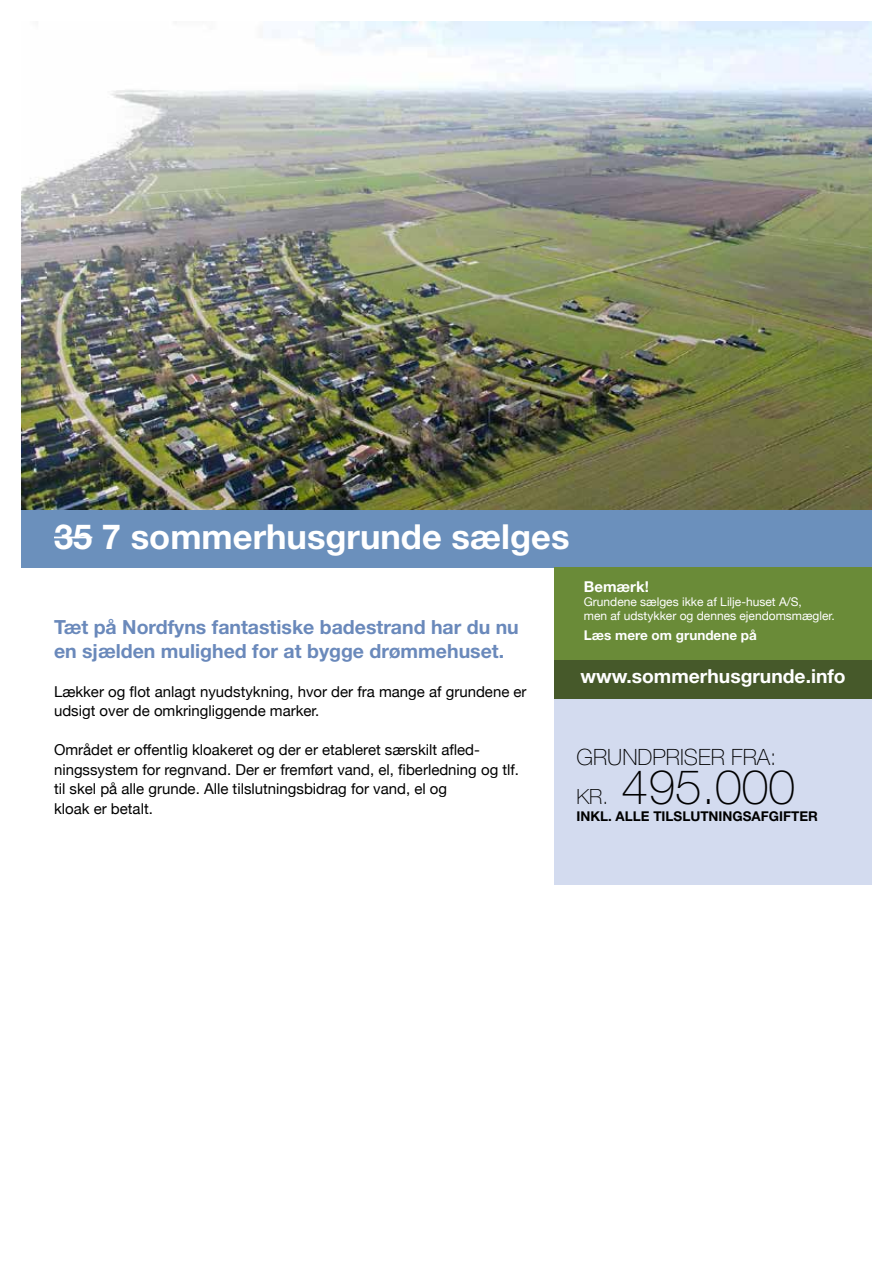
<style>
.page{position:relative;width:893px;height:1263px;background:#fff}
.page>*{position:absolute;margin:0;border:0;box-sizing:border-box;transform-origin:0 0}
.t1{font:100 48px "Helvetica Neue LT Std";color:#000}
.t2{font:700 34.5px "Helvetica Neue LT Std";color:#fff}
.t3{font:100 22.5px "Helvetica Neue LT Std";color:#000}
.t4{font:100 21px "Helvetica Neue LT Std";color:#000}
.t5{font:700 19.5px/24px "Helvetica Neue LT Std";color:#6a89bb}
.t6{font:700 19.35px "Helvetica Neue LT Std";color:#fff}
.t7{font:15px/19.5px "Helvetica Neue";color:#000}
.t8{font:700 15px "Helvetica Neue LT Std";color:#fff}
.t9{font:700 13.5px "Helvetica Neue LT Std";color:#000}
.t10{font:700 13.5px "Helvetica Neue LT Std";color:#fff}
.t11{font:12px/14.4px "Helvetica Neue";color:#fff}
</style>
<div class="page">
<img style="left:21px;top:21px;width:851px;height:489px">
<div style="left:21px;top:510px;width:851px;height:58px;background:#6b90bc"></div>
<div style="left:554px;top:568px;width:318px;height:92px;background:#6a8b38"></div>
<div style="left:554px;top:660px;width:318px;height:39px;background:#46592a"></div>
<div style="left:554px;top:699px;width:318px;height:186px;background:#d3dbef"></div>
<hr style="left:54px;top:537px;width:38px;height:1px;background:#fff">
<h2 class="t2" style="left:54px;top:515px;width:517px">35 7 sommerhusgrunde sælges</h2>
<h3 class="t5" style="left:54px;top:614px;width:466px">Tæt på Nordfyns fantastiske badestrand har du nu en sjælden mulighed for at bygge drømmehuset.</h3>
<p class="t7" style="left:54px;top:682px;width:474px">Lækker og flot anlagt nyudstykning, hvor der fra mange af grundene er udsigt over de omkringliggende marker.</p>
<p class="t7" style="left:54px;top:741px;width:467px">Området er offentlig kloakeret og der er etableret særskilt afled&shy;ningssystem for regnvand. Der er fremført vand, el, fiberledning og tlf. til skel på alle grunde. Alle tilslutningsbidrag for vand, el og<br>kloak er betalt.</p>
<p class="t8" style="left:584px;top:577px;width:66px">Bemærk!</p>
<p class="t11" style="left:584px;top:595px;width:252px">Grundene sælges ikke af Lilje-huset A/S,<br>men af udstykker og dennes ejendomsmægler.</p>
<p class="t10" style="left:584px;top:627px;width:174px">Læs mere om grundene på</p>
<p class="t6" style="left:580px;top:664px;width:267px">www.sommerhusgrunde.info</p>
<h3 class="t3" style="left:576px;top:744px;width:202px">GRUNDPRISER FRA:</h3>
<h3 class="t4" style="left:576px;top:785px;width:33px">KR.</h3>
<h1 class="t1" style="left:622px;top:760px;width:175px">495.000</h1>
<p class="t9" style="left:576px;top:807px;width:243px">INKL. ALLE TILSLUTNINGSAFGIFTER</p>
</div>
